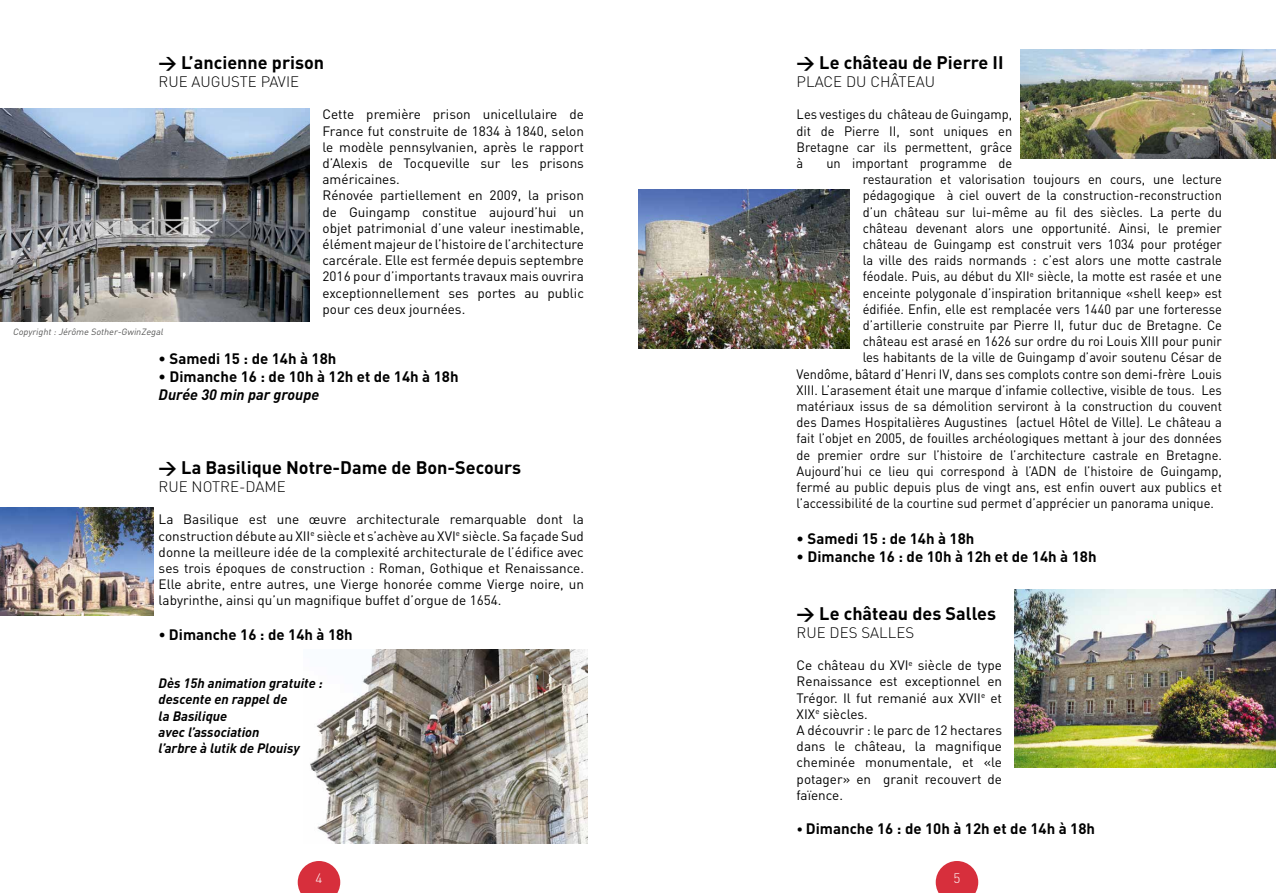
<style>
.page{position:relative;width:1276px;height:893px;background:#fff}
.page>*{position:absolute;margin:0;border:0;box-sizing:border-box;transform-origin:0 0}
.t1{font:700 18px "DIN";color:#000}
.t2{font:700 15px "DIN";color:#000}
.t3{font:300 15px "DIN";color:#000}
.t4{font:italic 700 15px "DIN";color:#000}
.t5{font:13.5px/16.2px "DIN";color:#000;text-align:justify;scale:.95 1}
.t6{font:13.5px/16.2px "DIN";color:#000}
.t7{font:italic 700 13.5px/16.2px "DIN";color:#000}
.t8{font:300 13.5px "DIN";color:#fff}
.t9{font:italic 9px "DIN";color:#565655}
.s1{font-style:italic}
.s2{font-style:italic;font-size:13.5px}
</style>
<div class="page">
<img style="left:310px;top:650px;width:277px;height:193px">
<img style="left:0;top:508px;width:153px;height:108px">
<img style="left:0;top:109px;width:310px;height:213px">
<img style="left:1020px;top:50px;width:256px;height:109px">
<img style="left:638px;top:189px;width:212px;height:159px">
<img style="left:1015px;top:590px;width:261px;height:178px">
<svg style="left:298px;top:861px;width:42px;height:32px"></svg>
<svg style="left:935px;top:861px;width:43px;height:32px"></svg>
<h1 class="t1" style="left:159px;top:51px;width:167px">&gt; L’ancienne prison</h1>
<p class="t3" style="left:159px;top:72px;width:142px">RUE AUGUSTE PAVIE</p>
<p class="t6" style="left:322px;top:106px;width:263px">Cette première prison unicellulaire de France fut construite de 1834 à 1840, selon le modèle pennsylvanien, après le rapport d’Alexis de Tocqueville sur les prisons américaines.<br>Rénovée partiellement en 2009, la prison de Guingamp constitue aujourd’hui un objet patrimonial d’une valeur inestimable, élément majeur de l’histoire de l’architecture carcérale. Elle est fermée depuis septembre 2016 pour d’importants travaux mais ouvrira exceptionnellement ses portes au public pour ces deux journées.</p>
<p class="t2" style="left:159px;top:349px;width:179px">• Samedi 15 : de 14h à 18h</p>
<p class="t2" style="left:159px;top:367px;width:301px">• Dimanche 16 : de 10h à 12h et de 14h à 18h</p>
<p class="t4" style="left:159px;top:385px;width:162px">Durée 30 min par groupe</p>
<p class="t9" style="left:13px;top:326px;width:154px">Copyright:Jérôme Sother-GwinZegal</p>
<h1 class="t1" style="left:159px;top:456px;width:364px">&gt; La Basilique Notre-Dame de Bon-Secours</h1>
<p class="t3" style="left:159px;top:477px;width:129px">RUE NOTRE-DAME</p>
<p class="t6" style="left:159px;top:511px;width:427px;text-align:justify">La Basilique est une œuvre architecturale remarquable dont la construction débute au XII<sup>e</sup> siècle et s’achève au XVI<sup>e</sup> siècle. Sa façade Sud donne la meilleure idée de la complexité architecturale de l’édifice avec ses trois époques de construction : Roman, Gothique et Renaissance.<br>Elle abrite, entre autres, une Vierge honorée comme Vierge noire, un labyrinthe, ainsi qu’un magnifique buffet d’orgue de 1654.</p>
<p class="t2" style="left:159px;top:624px;width:196px"><span class="s1">•</span> Dimanche 16 : de 14h à 18h</p>
<p class="t7" style="left:159px;top:675px;width:166px">Dès 15h animation gratuite : descente en rappel de<br>la Basilique<br>avec l’association<br>l’arbre à lutik de Plouisy</p>
<h1 class="t1" style="left:796px;top:51px;width:208px">&gt; Le château de Pierre II</h1>
<p class="t3" style="left:796px;top:72px;width:140px">PLACE DU CHÂTEAU</p>
<p class="t5" style="left:796px;top:106px;width:228px">Les vestiges du château de Guingamp, dit de Pierre II, sont uniques en Bretagne car ils permettent, grâce à</p>
<p class="t5" style="left:826px;top:155px;width:197px">un important programme de</p>
<p class="t5" style="left:862px;top:171px;width:380px">restauration et valorisation toujours en cours, une lecture</p>
<p class="t5" style="left:862px;top:187px;width:380px">pédagogique à ciel ouvert de la construction-reconstruction</p>
<p class="t5" style="left:862px;top:203px;width:380px">d’un château sur lui-même au fil des siècles. La perte du</p>
<p class="t5" style="left:862px;top:220px;width:380px">château devenant alors une opportunité. Ainsi, le premier</p>
<p class="t5" style="left:862px;top:236px;width:380px">château de Guingamp est construit vers 1034 pour protéger</p>
<p class="t5" style="left:862px;top:252px;width:380px">la ville des raids normands : c’est alors une motte castrale</p>
<p class="t5" style="left:862px;top:268px;width:380px">féodale. Puis, au début du XII<sup>e</sup> siècle, la motte est rasée et une</p>
<p class="t5" style="left:862px;top:284px;width:380px">enceinte polygonale d’inspiration britannique «shell keep» est</p>
<p class="t5" style="left:862px;top:301px;width:380px">édifiée. Enfin, elle est remplacée vers 1440 par une forteresse</p>
<p class="t5" style="left:862px;top:317px;width:380px">d’artillerie construite par Pierre II, futur duc de Bretagne. Ce</p>
<p class="t5" style="left:862px;top:333px;width:380px">château est arasé en 1626 sur ordre du roi Louis XIII pour punir</p>
<p class="t5" style="left:862px;top:349px;width:380px">les habitants de la ville de Guingamp d’avoir soutenu César de</p>
<p class="t5" style="left:796px;top:365px;width:449px">Vendôme, bâtard d’Henri IV, dans ses complots contre son demi-frère Louis</p>
<p class="t5" style="left:796px;top:382px;width:449px">XIII. L’arasement était une marque d’infamie collective, visible de tous. Les</p>
<p class="t5" style="left:796px;top:398px;width:449px">matériaux issus de sa démolition serviront à la construction du couvent</p>
<p class="t5" style="left:796px;top:414px;width:449px">des Dames Hospitalières Augustines (actuel Hôtel de Ville). Le château a</p>
<p class="t5" style="left:796px;top:430px;width:449px">fait l’objet en 2005, de fouilles archéologiques mettant à jour des données</p>
<p class="t5" style="left:796px;top:446px;width:449px">de premier ordre sur l’histoire de l’architecture castrale en Bretagne.</p>
<p class="t5" style="left:796px;top:463px;width:449px">Aujourd’hui ce lieu qui correspond à l’ADN de l’histoire de Guingamp,</p>
<p class="t5" style="left:796px;top:479px;width:449px">fermé au public depuis plus de vingt ans, est enfin ouvert aux publics et</p>
<p class="t5" style="left:796px;top:495px;width:441px">l’accessibilité de la courtine sud permet d’apprécier un panorama unique.</p>
<p class="t2" style="left:796px;top:529px;width:179px">• Samedi 15 : de 14h à 18h</p>
<p class="t2" style="left:796px;top:547px;width:301px">• Dimanche 16 : de 10h à 12h et de 14h à 18h</p>
<h1 class="t1" style="left:796px;top:601px;width:201px">&gt; Le château des Salles</h1>
<p class="t3" style="left:796px;top:623px;width:119px">RUE DES SALLES</p>
<p class="t6" style="left:796px;top:657px;width:207px">Ce château du XVI<sup>e</sup> siècle de type<br>Renaissance est exceptionnel en<br>Trégor. Il fut remanié aux XVII<sup>e</sup> et<br>XIX<sup>e</sup> siècles.<br>A découvrir : le parc de 12 hectares dans le château, la magnifique cheminée monumentale, et «le potager» en granit recouvert de faïence.</p>
<p class="t2" style="left:796px;top:819px;width:300px"><span class="s2">•</span> Dimanche 16 : de 10h à 12h et de 14h à 18h</p>
<p class="t8" style="left:315px;top:870px;width:8px">4</p>
<p class="t8" style="left:953px;top:870px;width:8px">5</p>
</div>
